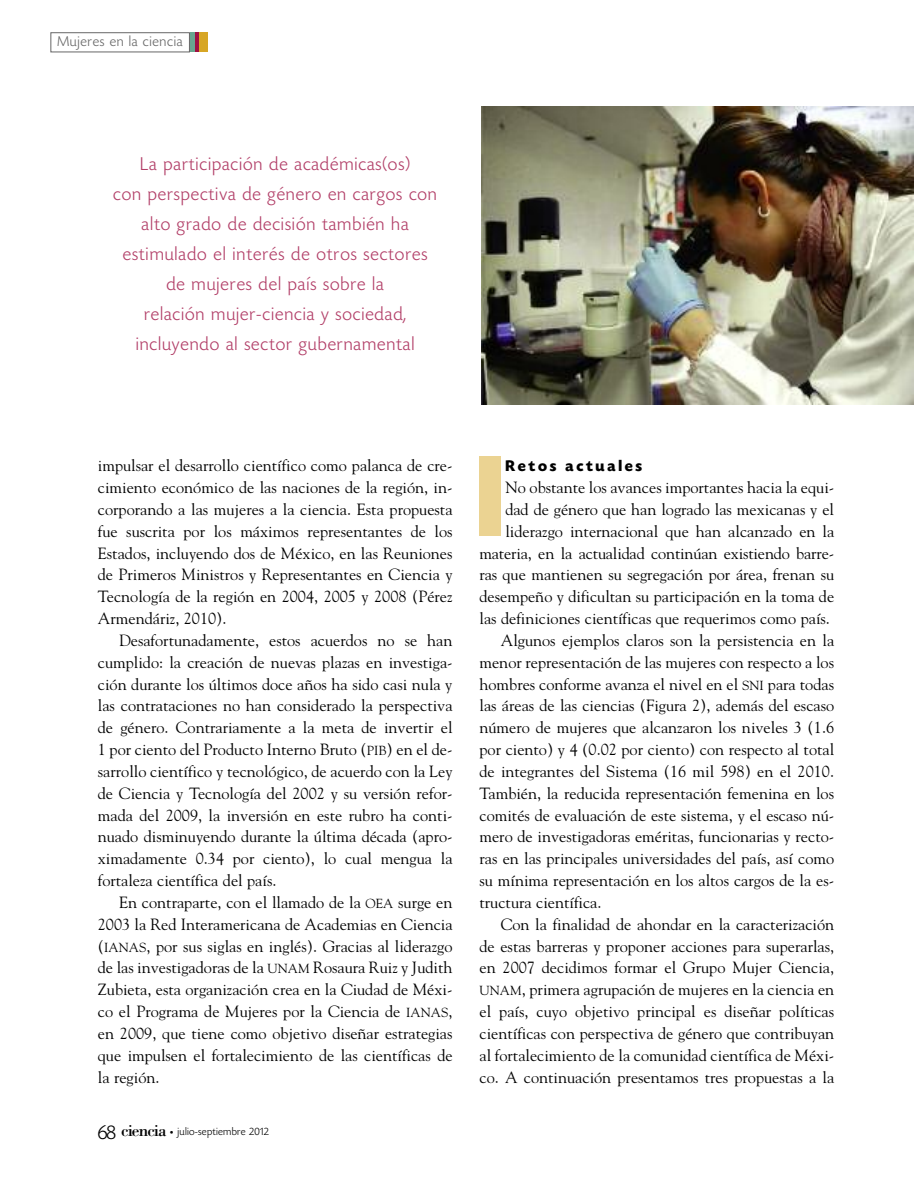
<style>
.page{position:relative;width:915px;height:1191px;background:#fff}
.page>*{position:absolute;margin:0;border:0;box-sizing:border-box;transform-origin:0 0}
.t1{font:300 19.5px/30px "Today HEF";letter-spacing:.045em;color:#b23f68;text-align:center}
.t2{font:17.25px "Bodoni";letter-spacing:-.05em;color:#000}
.t3{font:16.2px/21.9px "Goudy";color:#000;text-align:justify}
.t4{font:700 16.2px "Today HEF";letter-spacing:.17em;color:#000}
.t5{font:300 15px "Today HEF";letter-spacing:.045em;color:#666}
.t6{font:300 11.25px "Today HEF";letter-spacing:.025em;color:#000}
.s1{font-size:13.05px}
.s2{font-family:"Today HEF";font-weight:300;font-size:21px}
.s3{font-family:"Officina Sans";font-weight:400;font-size:7.5px}
</style>
<div class="page">
<div style="left:50px;top:32px;width:140px;height:20px;border:1px solid #666"></div>
<div style="left:203px;top:32px;width:5px;height:20px;background:#d7a625"></div>
<hr style="left:199px;top:32px;width:4px;height:20px;background:#d7a625">
<div style="left:194px;top:32px;width:5px;height:20px;background:#9f0f42"></div>
<hr style="left:190px;top:32px;width:4px;height:20px;background:#67a58f">
<div style="left:479px;top:456px;width:21px;height:79px;background:#ebd392"></div>
<img style="left:481px;top:106px;width:432px;height:298px">
<p class="t5" style="left:57px;top:35px;width:127px">Mujeres en la ciencia</p>
<p class="t1" style="left:113px;top:151px;width:325px">La participación de académicas(os)<br>con perspectiva de género en cargos con alto grado de decisión también ha estimulado el interés de otros sectores de mujeres del país sobre la<br>relación mujer-ciencia y sociedad, incluyendo al sector gubernamental</p>
<p class="t3" style="left:98px;top:455px;width:356px">impulsar el desarrollo científico como palanca de cre&shy;cimiento económico de las naciones de la región, in&shy;corporando a las mujeres a la ciencia. Esta propuesta fue suscrita por los máximos representantes de los Estados, incluyendo dos de México, en las Reuniones de Primeros Ministros y Representantes en Ciencia y Tecnología de la región en 2004, 2005 y 2008 (Pérez Armendáriz, 2010).</p>
<p class="t3" style="left:98px;top:629px;width:356px;text-indent:21px">Desafortunadamente, estos acuerdos no se han cumplido: la creación de nuevas plazas en investiga&shy;ción durante los últimos doce años ha sido casi nula y las contrataciones no han considerado la perspectiva de género. Contrariamente a la meta de invertir el 1 por ciento del Producto Interno Bruto (<span class="s1">PIB</span>) en el de&shy;sarrollo científico y tecnológico, de acuerdo con la Ley de Ciencia y Tecnología del 2002 y su versión refor&shy;mada del 2009, la inversión en este rubro ha conti&shy;nuado disminuyendo durante la última década (apro&shy;ximadamente 0.34 por ciento), lo cual mengua la fortaleza científica del país.</p>
<p class="t3" style="left:98px;top:891px;width:356px;text-indent:21px">En contraparte, con el llamado de la <span class="s1">OEA</span> surge en 2003 la Red Interamericana de Academias en Ciencia (<span class="s1">IANAS</span>, por sus siglas en inglés). Gracias al liderazgo de las investigadoras de la <span class="s1">UNAM</span> Rosaura Ruiz y Judith Zubieta, esta organización crea en la Ciudad de Méxi&shy;co el Programa de Mujeres por la Ciencia de <span class="s1">IANAS</span>, en 2009, que tiene como objetivo diseñar estrategias que impulsen el fortalecimiento de las científicas de la región.</p>
<p class="t2" style="left:98px;top:1119px;width:70px"><span class="s2">68</span> ciencia</p>
<p class="t6" style="left:170px;top:1127px;width:100px"><span class="s3">•</span> julio-septiembre 2012</p>
<p class="t4" style="left:505px;top:460px;width:138px">Retos actuales</p>
<p class="t3" style="left:505px;top:476px;width:330px">No obstante los avances importantes hacia la equi-</p>
<p class="t3" style="left:505px;top:498px;width:330px">dad de género que han logrado las mexicanas y el</p>
<p class="t3" style="left:505px;top:520px;width:330px">liderazgo internacional que han alcanzado en la</p>
<p class="t3" style="left:479px;top:542px;width:356px">materia, en la actualidad continúan existiendo barre-</p>
<p class="t3" style="left:479px;top:564px;width:356px">ras que mantienen su segregación por área, frenan su</p>
<p class="t3" style="left:479px;top:585px;width:356px">desempeño y dificultan su participación en la toma de</p>
<p class="t3" style="left:479px;top:607px;width:352px">las definiciones científicas que requerimos como país.</p>
<p class="t3" style="left:500px;top:629px;width:335px">Algunos ejemplos claros son la persistencia en la</p>
<p class="t3" style="left:479px;top:651px;width:356px">menor representación de las mujeres con respecto a los</p>
<p class="t3" style="left:479px;top:673px;width:356px">hombres conforme avanza el nivel en el <span class="s1">SNI</span> para todas</p>
<p class="t3" style="left:479px;top:695px;width:356px">las áreas de las ciencias (Figura 2), además del escaso</p>
<p class="t3" style="left:479px;top:716px;width:356px">número de mujeres que alcanzaron los niveles 3 (1.6</p>
<p class="t3" style="left:479px;top:738px;width:356px">por ciento) y 4 (0.02 por ciento) con respecto al total</p>
<p class="t3" style="left:479px;top:760px;width:356px">de integrantes del Sistema (16 mil 598) en el 2010.</p>
<p class="t3" style="left:479px;top:782px;width:356px">También, la reducida representación femenina en los</p>
<p class="t3" style="left:479px;top:804px;width:356px">comités de evaluación de este sistema, y el escaso nú-</p>
<p class="t3" style="left:479px;top:826px;width:356px">mero de investigadoras eméritas, funcionarias y recto-</p>
<p class="t3" style="left:479px;top:847px;width:356px">ras en las principales universidades del país, así como</p>
<p class="t3" style="left:479px;top:869px;width:356px">su mínima representación en los altos cargos de la es-</p>
<p class="t3" style="left:479px;top:891px;width:123px">tructura científica.</p>
<p class="t3" style="left:500px;top:913px;width:335px">Con la finalidad de ahondar en la caracterización</p>
<p class="t3" style="left:479px;top:935px;width:356px">de estas barreras y proponer acciones para superarlas,</p>
<p class="t3" style="left:479px;top:956px;width:356px">en 2007 decidimos formar el Grupo Mujer Ciencia,</p>
<p class="t3" style="left:479px;top:978px;width:356px"><span class="s1">UNAM</span>, primera agrupación de mujeres en la ciencia en</p>
<p class="t3" style="left:479px;top:1000px;width:356px">el país, cuyo objetivo principal es diseñar políticas</p>
<p class="t3" style="left:479px;top:1022px;width:356px">científicas con perspectiva de género que contribuyan</p>
<p class="t3" style="left:479px;top:1044px;width:356px">al fortalecimiento de la comunidad científica de Méxi-</p>
<p class="t3" style="left:479px;top:1066px;width:356px">co. A continuación presentamos tres propuestas a la</p>
</div>
